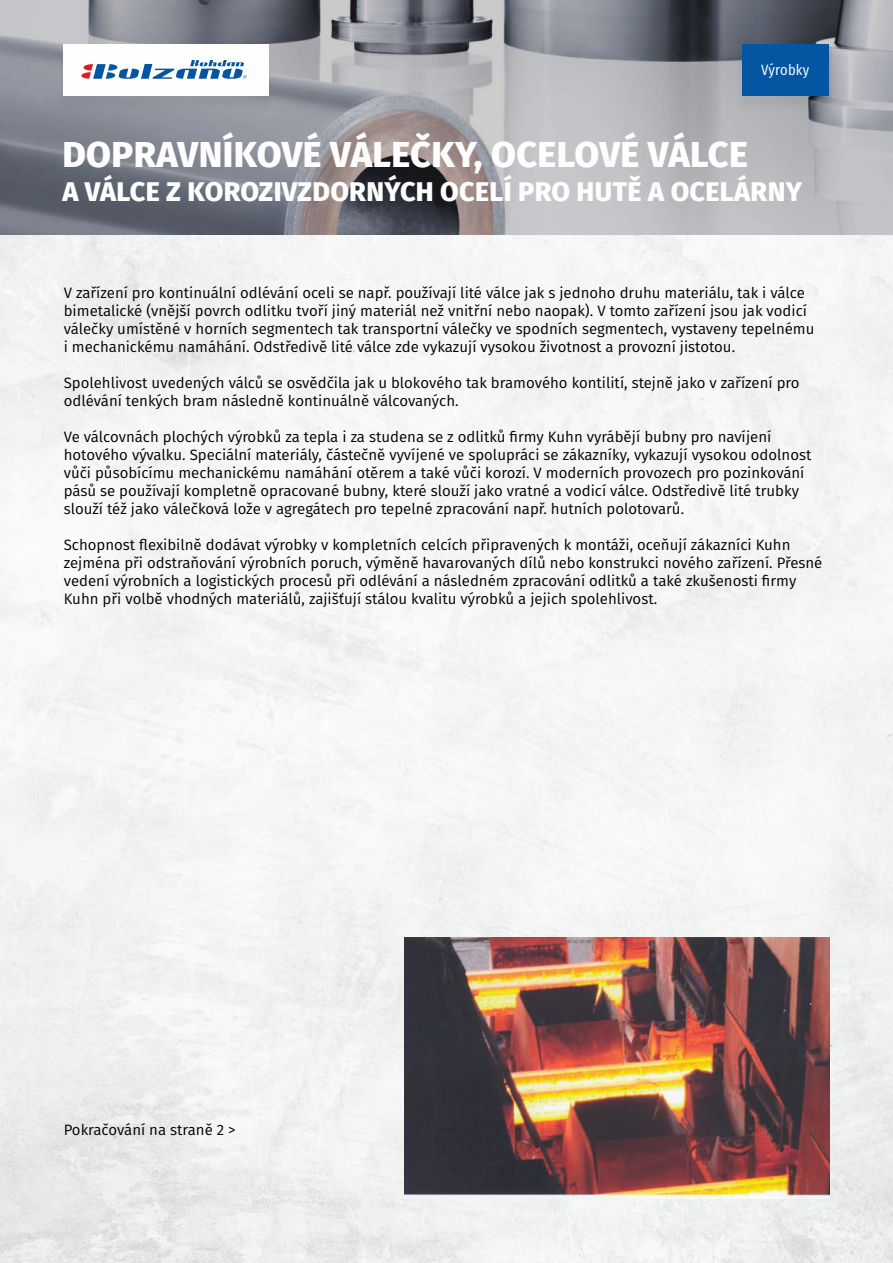
<style>
.page{position:relative;width:893px;height:1263px;background:#fff}
.page>*{position:absolute;margin:0;border:0;box-sizing:border-box;transform-origin:0 0}
.t1{font:800 36px "Fira Sans";letter-spacing:.01em;color:#fefefe}
.t2{font:800 27px "Fira Sans";letter-spacing:.01em;color:#fefefe}
.t3{font:15px/18px "Fira Sans";color:#000}
.t4{font:15px "Fira Sans Condensed";letter-spacing:.01em;color:#fefefe}
</style>
<div class="page">
<img style="left:0;top:235px;width:893px;height:1028px">
<div style="left:0;top:0;width:893px;height:235px;background:#000;opacity:.2"></div>
<img style="left:60px;top:51px;width:213px;height:59px">
<div style="left:64px;top:44px;width:205px;height:52px;background:#fefefe"></div>
<svg style="left:81px;top:60px;width:166px;height:19px"></svg>
<img style="left:405px;top:938px;width:425px;height:260px">
<img style="left:738px;top:51px;width:94px;height:59px">
<div style="left:742px;top:44px;width:86px;height:52px;background:#0456a2"></div>
<p class="t4" style="left:761px;top:61px;width:50px">Výrobky</p>
<h1 class="t1" style="left:62px;top:133px;width:687px">DOPRAVNÍKOVÉ VÁLEČKY, OCELOVÉ VÁLCE</h1>
<h2 class="t2" style="left:62px;top:176px;width:741px">A VÁLCE Z KOROZIVZDORNÝCH OCELÍ PRO HUTĚ A OCELÁRNY</h2>
<p class="t3" style="left:64px;top:284px;width:752px">V zařízení pro kontinuální odlévání oceli se např. používají lité válce jak s jednoho druhu materiálu, tak i válce bimetalické (vnější povrch odlitku tvoří jiný materiál než vnitřní nebo naopak). V tomto zařízení jsou jak vodicí válečky umístěné v horních segmentech tak transportní válečky ve spodních segmentech, vystaveny tepelnému i mechanickému namáhání. Odstředivě lité válce zde vykazují vysokou životnost a provozní jistotou.</p>
<p class="t3" style="left:64px;top:374px;width:737px">Spolehlivost uvedených válců se osvědčila jak u blokového tak bramového kontilití, stejně jako v zařízení pro odlévání tenkých bram následně kontinuálně válcovaných.</p>
<p class="t3" style="left:64px;top:428px;width:749px">Ve válcovnách plochých výrobků za tepla i za studena se z odlitků firmy Kuhn vyrábějí bubny pro navíjení hotového vývalku. Speciální materiály, částečně vyvíjené ve spolupráci se zákazníky, vykazují vysokou odolnost vůči působícímu mechanickému namáhání otěrem a také vůči korozí. V moderních provozech pro pozinkování pásů se používají kompletně opracované bubny, které slouží jako vratné a vodicí válce. Odstředivě lité trubky slouží též jako válečková lože v agregátech pro tepelné zpracování např. hutních polotovarů.</p>
<p class="t3" style="left:64px;top:536px;width:760px">Schopnost flexibilně dodávat výrobky v kompletních celcích připravených k montáži, oceňují zákazníci Kuhn zejména při odstraňování výrobních poruch, výměně havarovaných dílů nebo konstrukci nového zařízení. Přesné vedení výrobních a logistických procesů při odlévání a následném zpracování odlitků a také zkušenosti firmy Kuhn při volbě vhodných materiálů, zajišťují stálou kvalitu výrobků a jejich spolehlivost.</p>
<p class="t3" style="left:64px;top:1121px;width:174px">Pokračování na straně 2 &gt;</p>
</div>
